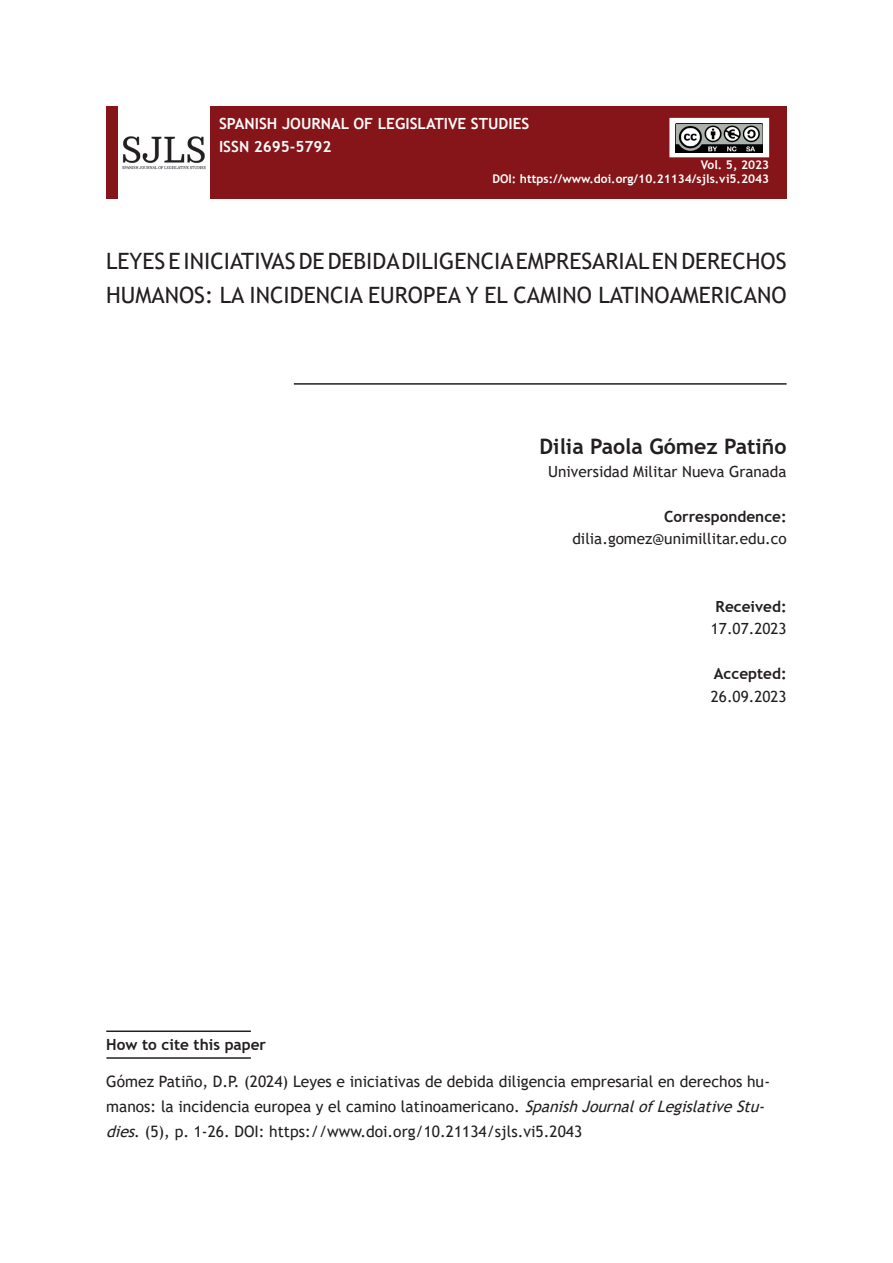
<style>
.page{position:relative;width:893px;height:1263px;background:#fff}
.page>*{position:absolute;margin:0;border:0;box-sizing:border-box;transform-origin:0 0}
.t1{font:22.5px/33.8px "Trebuchet MS";color:#231f20}
.t2{font:700 21.3px "Trebuchet MS";color:#231f20}
.t3{font:15.75px/25.2px "Trebuchet MS";color:#231f20;text-align:justify}
.t4{font:15.3px "Trebuchet MS";color:#231f20}
.t5{font:700 15.3px "Trebuchet MS";color:#231f20}
.t6{font:700 15.3px/22.5px "Trebuchet MS";color:#fafafa}
.t7{font:700 12px/13.5px "Trebuchet MS";color:#fff;text-align:right}
.s1{font-style:italic}
</style>
<div class="page">
<hr style="left:294px;top:383px;width:493px;height:2px;background:#231f20">
<hr style="left:106px;top:1030px;width:145px;height:2px;background:#231f20">
<hr style="left:106px;top:1057px;width:145px;height:2px;background:#231f20">
<div style="left:106px;top:106px;width:681px;height:93px;background:#851518"></div>
<div style="left:669px;top:118px;width:100px;height:39px;background:#fff;border:12px solid #fff"></div>
<img style="left:676px;top:123px;width:87px;height:29px">
<img style="left:118px;top:106px;width:92px;height:93px">
<p class="t6" style="left:219px;top:113px;width:312px">SPANISH JOURNAL OF LEGISLATIVE STUDIES<br>ISSN 2695-5792</p>
<p class="t7" style="left:492px;top:158px;width:278px">Vol. 5, 2023<br>DOI: https://www.doi.org/10.21134/sjls.vi5.2043</p>
<h1 class="t1" style="left:106px;top:244px;width:682px">LEYES E INICIATIVAS DE DEBIDA DILIGENCIA EMPRESARIAL EN DERECHOS<br>HUMANOS: LA INCIDENCIA EUROPEA Y EL CAMINO LATINOAMERICANO</h1>
<h2 class="t2" style="left:540px;top:433px;width:249px">Dilia Paola Gómez Patiño</h2>
<p class="t4" style="left:548px;top:462px;width:240px">Universidad Militar Nueva Granada</p>
<p class="t5" style="left:664px;top:507px;width:124px">Correspondence:</p>
<p class="t4" style="left:572px;top:529px;width:216px">dilia.gomez@unimillitar.edu.co</p>
<p class="t5" style="left:716px;top:597px;width:73px">Received:</p>
<p class="t4" style="left:711px;top:619px;width:77px">17.07.2023</p>
<p class="t5" style="left:714px;top:664px;width:74px">Accepted:</p>
<p class="t4" style="left:711px;top:687px;width:77px">26.09.2023</p>
<p class="t5" style="left:106px;top:1035px;width:161px">How to cite this paper</p>
<p class="t3" style="left:106px;top:1068px;width:665px">Gómez Patiño, D.P. (2024) Leyes e iniciativas de debida diligencia empresarial en derechos hu&shy;manos: la incidencia europea y el camino latinoamericano. <span class="s1">SpanishJournalofLegislativeStu&shy;dies</span>. (5), p. 1-26. DOI: https://www.doi.org/10.21134/sjls.vi5.2043</p>
</div>
